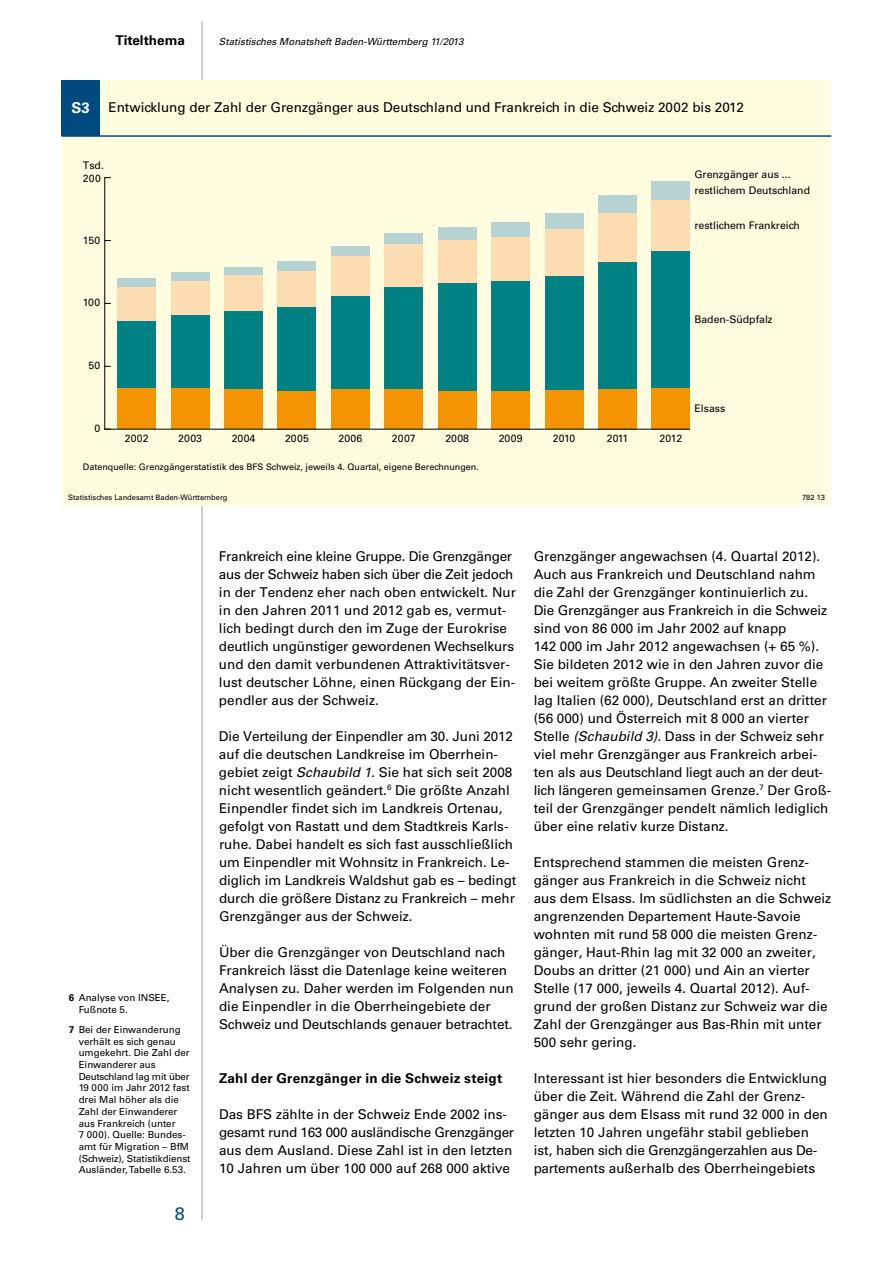
<style>
.page{position:relative;width:893px;height:1263px;background:#fff}
.page>*{position:absolute;margin:0;border:0;box-sizing:border-box;transform-origin:0 0}
.t1{font:18px "Univers";color:#004a7f}
.t2{font:13.5px/18px "Univers";color:#000}
.t3{font:700 13.5px "Univers";letter-spacing:.015em;color:#000}
.t4{font:10.5px/12.6px "Univers";color:#000}
.t5{font:9.75px/11.7px "Univers";color:#000}
.t6{font:italic 9.75px "Univers";color:#000}
.t7{font:9px "Univers";color:#000}
.t8{font:7.5px "Univers";color:#000}
.s1{font-weight:700;font-size:15px;color:#fff}
.s2{font-weight:700}
.s3{font-style:italic}
</style>
<div class="page">
<hr style="left:202px;top:21px;width:1px;height:1199px;background:#9c9e9f">
<div style="left:62px;top:81px;width:769px;height:425px;background:#fffcdf"></div>
<div style="left:62px;top:81px;width:38px;height:55px;background:#004a7f"></div>
<hr style="left:104px;top:178px;width:1px;height:251px;background:#000">
<div style="left:118px;top:278px;width:38px;height:9px;background:#b6d2d2"></div>
<div style="left:171px;top:272px;width:38px;height:9px;background:#b6d2d2"></div>
<div style="left:224px;top:267px;width:39px;height:8px;background:#b6d2d2"></div>
<div style="left:278px;top:262px;width:38px;height:9px;background:#b6d2d2"></div>
<div style="left:331px;top:246px;width:39px;height:10px;background:#b6d2d2"></div>
<div style="left:385px;top:233px;width:38px;height:12px;background:#b6d2d2"></div>
<div style="left:438px;top:227px;width:38px;height:13px;background:#b6d2d2"></div>
<div style="left:491px;top:222px;width:39px;height:15px;background:#b6d2d2"></div>
<div style="left:545px;top:213px;width:38px;height:16px;background:#b6d2d2"></div>
<div style="left:598px;top:196px;width:39px;height:17px;background:#b6d2d2"></div>
<div style="left:652px;top:181px;width:38px;height:19px;background:#b6d2d2"></div>
<div style="left:118px;top:287px;width:38px;height:34px;background:#fddcb2"></div>
<div style="left:171px;top:281px;width:38px;height:35px;background:#fddcb2"></div>
<div style="left:224px;top:275px;width:39px;height:36px;background:#fddcb2"></div>
<div style="left:278px;top:271px;width:38px;height:36px;background:#fddcb2"></div>
<div style="left:331px;top:256px;width:39px;height:40px;background:#fddcb2"></div>
<div style="left:385px;top:245px;width:38px;height:42px;background:#fddcb2"></div>
<div style="left:438px;top:240px;width:38px;height:43px;background:#fddcb2"></div>
<div style="left:491px;top:237px;width:39px;height:45px;background:#fddcb2"></div>
<div style="left:545px;top:229px;width:38px;height:47px;background:#fddcb2"></div>
<div style="left:598px;top:213px;width:39px;height:49px;background:#fddcb2"></div>
<div style="left:652px;top:200px;width:38px;height:51px;background:#fddcb2"></div>
<div style="left:118px;top:321px;width:38px;height:68px;background:#008183"></div>
<div style="left:171px;top:316px;width:38px;height:73px;background:#008183"></div>
<div style="left:224px;top:311px;width:39px;height:78px;background:#008183"></div>
<div style="left:278px;top:307px;width:38px;height:84px;background:#008183"></div>
<div style="left:331px;top:296px;width:39px;height:93px;background:#008183"></div>
<div style="left:385px;top:287px;width:38px;height:102px;background:#008183"></div>
<div style="left:438px;top:283px;width:38px;height:109px;background:#008183"></div>
<div style="left:491px;top:282px;width:39px;height:109px;background:#008183"></div>
<div style="left:545px;top:276px;width:38px;height:115px;background:#008183"></div>
<div style="left:598px;top:262px;width:39px;height:127px;background:#008183"></div>
<div style="left:652px;top:251px;width:38px;height:137px;background:#008183"></div>
<div style="left:118px;top:389px;width:38px;height:40px;background:#f39400"></div>
<div style="left:171px;top:389px;width:38px;height:40px;background:#f39400"></div>
<div style="left:224px;top:389px;width:39px;height:40px;background:#f39400"></div>
<div style="left:278px;top:391px;width:38px;height:38px;background:#f39400"></div>
<div style="left:331px;top:389px;width:39px;height:40px;background:#f39400"></div>
<div style="left:385px;top:389px;width:38px;height:40px;background:#f39400"></div>
<div style="left:438px;top:392px;width:38px;height:37px;background:#f39400"></div>
<div style="left:491px;top:391px;width:39px;height:38px;background:#f39400"></div>
<div style="left:545px;top:391px;width:38px;height:38px;background:#f39400"></div>
<div style="left:598px;top:389px;width:39px;height:40px;background:#f39400"></div>
<div style="left:652px;top:388px;width:38px;height:41px;background:#f39400"></div>
<hr style="left:105px;top:429px;width:585px;height:1px;background:#000">
<hr style="left:62px;top:135px;width:769px;height:2px;background:#004a7f">
<p class="t3" style="left:115px;top:32px;width:71px">Titelthema</p>
<p class="t6" style="left:219px;top:35px;width:246px">Statistisches Monatsheft Baden-Württemberg 11/2013</p>
<p class="t2" style="left:72px;top:98px;width:674px"><span class="s1">S3</span> Entwicklung der Zahl der Grenzgänger aus Deutschland und Frankreich in die Schweiz 2002 bis 2012</p>
<p class="t4" style="left:83px;top:159px;width:22px">Tsd.<br>200</p>
<p class="t4" style="left:83px;top:234px;width:19px">150</p>
<p class="t4" style="left:694px;top:166px;width:117px;line-height:16px">Grenzgänger aus ... restlichem Deutschland</p>
<p class="t4" style="left:694px;top:219px;width:107px">restlichem Frankreich</p>
<p class="t4" style="left:83px;top:296px;width:19px">100</p>
<p class="t4" style="left:694px;top:313px;width:80px">Baden-Südpfalz</p>
<p class="t4" style="left:89px;top:359px;width:13px">50</p>
<p class="t4" style="left:94px;top:422px;width:7px">0</p>
<p class="t4" style="left:178px;top:432px;width:25px">2003</p>
<p class="t4" style="left:232px;top:432px;width:25px">2004</p>
<p class="t4" style="left:285px;top:432px;width:25px">2005</p>
<p class="t4" style="left:338px;top:432px;width:25px">2006</p>
<p class="t4" style="left:392px;top:432px;width:25px">2007</p>
<p class="t4" style="left:445px;top:432px;width:25px">2008</p>
<p class="t4" style="left:499px;top:432px;width:25px">2009</p>
<p class="t4" style="left:553px;top:432px;width:24px">2010</p>
<p class="t4" style="left:607px;top:432px;width:23px">2011</p>
<p class="t4" style="left:660px;top:432px;width:24px">2012</p>
<p class="t4" style="left:125px;top:432px;width:25px">2002</p>
<p class="t7" style="left:83px;top:462px;width:397px">Datenquelle: Grenzgängerstatistik des BFS Schweiz, jeweils 4. Quartal, eigene Berechnungen.</p>
<p class="t4" style="left:694px;top:402px;width:32px">Elsass</p>
<p class="t8" style="left:68px;top:492px;width:161px">Statistisches Landesamt Baden-Württemberg</p>
<p class="t8" style="left:802px;top:492px;width:24px">782 13</p>
<p class="t5" style="left:79px;top:992px;width:92px;text-indent:-10px"><span class="s2">6</span> Analyse von INSEE,<br>Fußnote 5.</p>
<p class="t5" style="left:79px;top:1024px;width:113px;text-indent:-10px"><span class="s2">7</span> Bei der Einwanderung verhält es sich genau umgekehrt. Die Zahl der<br>Einwanderer aus<br>Deutschland lag mit über<br>19 000 im Jahr 2012 fast drei Mal höher als die<br>Zahl der Einwanderer aus Frankreich (unter<br>7 000). Quelle: Bundes&shy;amt für Migration – BfM (Schweiz), Statistikdienst<br>Ausländer, Tabelle 6.53.</p>
<h1 class="t1" style="left:175px;top:1203px;width:12px">8</h1>
<p class="t2" style="left:219px;top:547px;width:299px">Frankreich eine kleine Gruppe. Die Grenzgänger aus der Schweiz haben sich über die Zeit jedoch in der Tendenz eher nach oben entwickelt. Nur in den Jahren 2011 und 2012 gab es, vermut&shy;lich bedingt durch den im Zuge der Eurokrise deutlich ungünstiger gewordenen Wechselkurs und den damit verbundenen Attraktivitätsver&shy;lust deutscher Löhne, einen Rückgang der Ein&shy;pendler aus der Schweiz.</p>
<p class="t2" style="left:219px;top:727px;width:299px">Die Verteilung der Einpendler am 30. Juni 2012 auf die deutschen Landkreise im Oberrhein&shy;gebiet zeigt <span class="s3">Schaubild 1.</span> Sie hat sich seit 2008 nicht wesentlich geändert.<sup>6</sup> Die größte Anzahl Einpendler findet sich im Landkreis Ortenau, gefolgt von Rastatt und dem Stadtkreis Karls&shy;ruhe. Dabei handelt es sich fast ausschließlich um Einpendler mit Wohnsitz in Frankreich. Le&shy;diglich im Landkreis Waldshut gab es – bedingt durch die größere Distanz zu Frankreich – mehr Grenzgänger aus der Schweiz.</p>
<p class="t2" style="left:219px;top:943px;width:296px">Über die Grenzgänger von Deutschland nach Frankreich lässt die Datenlage keine weiteren Analysen zu. Daher werden im Folgenden nun die Einpendler in die Oberrheingebiete der Schweiz und Deutschlands genauer betrachtet.</p>
<p class="t3" style="left:219px;top:1070px;width:285px">Zahl der Grenzgänger in die Schweiz steigt</p>
<p class="t2" style="left:219px;top:1105px;width:297px">Das BFS zählte in der Schweiz Ende 2002 ins&shy;gesamt rund 163 000 ausländische Grenzgänger aus dem Ausland. Diese Zahl ist in den letzten 10 Jahren um über 100 000 auf 268 000 aktive</p>
<p class="t2" style="left:534px;top:547px;width:299px">Grenzgänger angewachsen (4. Quartal 2012).<br>Auch aus Frankreich und Deutschland nahm die Zahl der Grenzgänger kontinuierlich zu.<br>Die Grenzgänger aus Frankreich in die Schweiz sind von 86 000 im Jahr 2002 auf knapp<br>142 000 im Jahr 2012 angewachsen (+ 65 %).<br>Sie bildeten 2012 wie in den Jahren zuvor die bei weitem größte Gruppe. An zweiter Stelle lag Italien (62 000), Deutschland erst an dritter (56 000) und Österreich mit 8 000 an vierter Stelle <span class="s3">(Schaubild 3).</span> Dass in der Schweiz sehr viel mehr Grenzgänger aus Frankreich arbei&shy;ten als aus Deutschland liegt auch an der deut&shy;lich längeren gemeinsamen Grenze.<sup>7</sup> Der Groß&shy;teil der Grenzgänger pendelt nämlich lediglich über eine relativ kurze Distanz.</p>
<p class="t2" style="left:534px;top:853px;width:299px">Entsprechend stammen die meisten Grenz&shy;gänger aus Frankreich in die Schweiz nicht aus dem Elsass. Im südlichsten an die Schweiz angrenzenden Departement Haute-Savoie wohnten mit rund 58 000 die meisten Grenz&shy;gänger, Haut-Rhin lag mit 32 000 an zweiter, Doubs an dritter (21 000) und Ain an vierter Stelle (17 000, jeweils 4. Quartal 2012). Auf&shy;grund der großen Distanz zur Schweiz war die Zahl der Grenzgänger aus Bas-Rhin mit unter 500 sehr gering.</p>
<p class="t2" style="left:534px;top:1069px;width:296px">Interessant ist hier besonders die Entwicklung über die Zeit. Während die Zahl der Grenz&shy;gänger aus dem Elsass mit rund 32 000 in den letzten 10 Jahren ungefähr stabil geblieben ist, haben sich die Grenzgängerzahlen aus De&shy;partements außerhalb des Oberrheingebiets</p>
</div>
